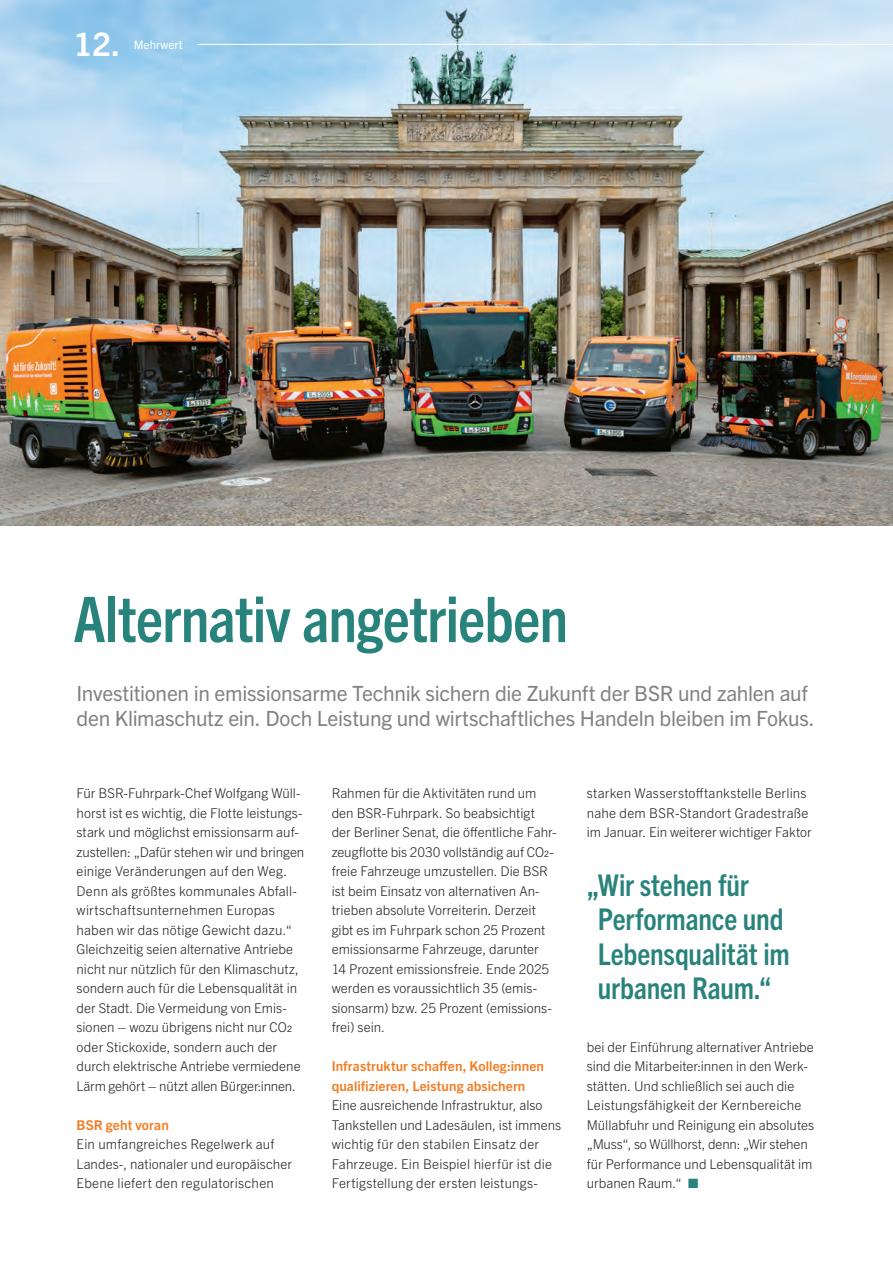
<style>
.page{position:relative;width:893px;height:1263px;background:#fff}
.page>*{position:absolute;margin:0;border:0;box-sizing:border-box;transform-origin:0 0}
.t1{font:700 condensed 63px "Trade Gothic Next LT Pro";letter-spacing:-.01em;color:#28837c}
.t2{font:700 32.4px "Trade Gothic Next LT Pro";color:#fff}
.t3{font:700 condensed 30px/34.5px "Trade Gothic Next LT Pro";letter-spacing:-.005em;color:#28837c}
.t4{font:21px/25.5px "Trade Gothic Next LT Pro";letter-spacing:-.015em;color:#808285}
.t5{font:300 13.5px/19.5px "Trade Gothic Next LT Pro";letter-spacing:.005em;color:#231f20}
.t6{font:700 13.5px/19.5px "Trade Gothic Next LT Pro";letter-spacing:.01em;color:#f47b21}
.t7{font:11.7px "Trade Gothic Next LT Pro";color:#fff}
.s1{color:#28837c}
</style>
<div class="page">
<img style="left:0;top:0;width:893px;height:525px">
<hr style="left:198px;top:44px;width:695px;height:1px;background:#fff">
<h2 class="t2" style="left:74px;top:22px;width:48px">12.</h2>
<h1 class="t7" style="left:134px;top:36px;width:50px">Mehrwert</h1>
<h2 class="t1" style="left:73px;top:576px;width:496px">Alternativ angetrieben</h2>
<p class="t4" style="left:77px;top:679px;width:740px">Investitionen in emissionsarme Technik sichern die Zukunft der BSR und zahlen auf den Klimaschutz ein. Doch Leistung und wirtschaftliches Handeln bleiben im Fokus.</p>
<p class="t5" style="left:77px;top:782px;width:229px">Für BSR-Fuhrpark-Chef Wolfgang Wüll&shy;horst ist es wichtig, die Flotte leistungs&shy;stark und möglichst emissionsarm auf&shy;zustellen: „Dafür stehen wir und bringen einige Veränderungen auf den Weg.<br>Denn als größtes kommunales Abfall&shy;wirtschaftsunternehmen Europas haben wir das nötige Gewicht dazu.“ Gleichzeitig seien alternative Antriebe nicht nur nützlich für den Klimaschutz, sondern auch für die Lebensqualität in der Stadt. Die Vermeidung von Emis&shy;sionen – wozu übrigens nicht nur CO2 oder Stickoxide, sondern auch der durch elektrische Antriebe vermiedene Lärm gehört – nützt allen Bürger:innen.</p>
<h3 class="t6" style="left:77px;top:1114px;width:94px">BSR geht voran</h3>
<p class="t5" style="left:77px;top:1133px;width:217px">Ein umfangreiches Regelwerk auf<br>Landes-, nationaler und europäischer<br>Ebene liefert den regulatorischen</p>
<p class="t5" style="left:332px;top:782px;width:226px">Rahmen für die Aktivitäten rund um den BSR-Fuhrpark. So beabsichtigt der Berliner Senat, die öffentliche Fahr&shy;zeugflotte bis 2030 vollständig auf CO2- freie Fahrzeuge umzustellen. Die BSR ist beim Einsatz von alternativen An&shy;trieben absolute Vorreiterin. Derzeit gibt es im Fuhrpark schon 25 Prozent emissionsarme Fahrzeuge, darunter 14 Prozent emissionsfreie. Ende 2025 werden es voraussichtlich 35 (emis&shy;sionsarm) bzw. 25 Prozent (emissions&shy;frei) sein.</p>
<h3 class="t6" style="left:332px;top:1055px;width:214px">Infrastruktur schaffen, Kolleg:innen qualifizieren, Leistung absichern</h3>
<p class="t5" style="left:332px;top:1094px;width:231px">Eine ausreichende Infrastruktur, also Tankstellen und Ladesäulen, ist immens wichtig für den stabilen Einsatz der Fahrzeuge. Ein Beispiel hierfür ist die Fertigstellung der ersten leistungs-</p>
<p class="t5" style="left:587px;top:782px;width:226px">starken Wasserstofftankstelle Berlins nahe dem BSR-Standort Gradestraße im Januar. Ein weiterer wichtiger Faktor</p>
<p class="t3" style="left:598px;top:866px;width:193px;text-indent:-11px">„Wir stehen für<br>Performance und<br>Lebensqualität im urbanen Raum.“</p>
<p class="t5" style="left:587px;top:1036px;width:229px">bei der Einführung alternativer Antriebe sind die Mitarbeiter:innen in den Werk&shy;stätten. Und schließlich sei auch die Leistungsfähigkeit der Kernbereiche Müllabfuhr und Reinigung ein absolutes „Muss“, so Wüllhorst, denn: „Wir stehen für Performance und Lebensqualität im urbanen Raum.“ <span class="s1">■</span></p>
</div>
